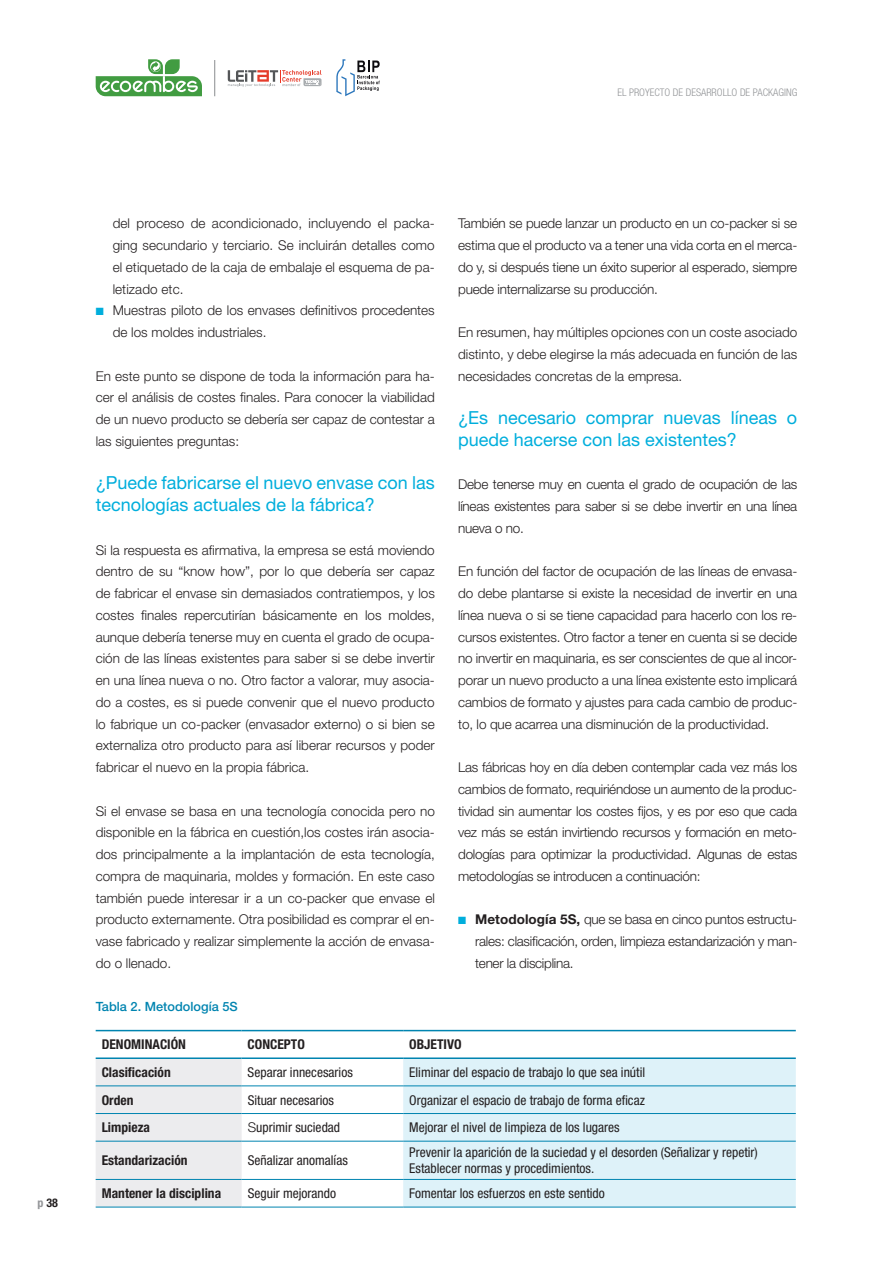
<style>
.page{position:relative;width:893px;height:1263px;background:#fff}
.page>*{position:absolute;margin:0;border:0;box-sizing:border-box;transform-origin:0 0}
.t1{font:18px/21.8px "Helvetica Neue LT Std";color:#00aedc}
.t2{font:300 13.5px/21.8px "Helvetica Neue LT Std";color:#231f20;text-align:justify}
.t3{font:condensed 13.5px/16.2px "Helvetica Neue LT Std";color:#231f20}
.t4{font:700 condensed 13.5px "Helvetica Neue LT Std";color:#231f20}
.t5{font:500 12.75px "Helvetica Neue LT Std";color:#0084b0}
.t6{font:700 condensed 12px "Helvetica Neue LT Std";color:#231f20}
.t7{font:300 condensed 10.5px "Helvetica Neue LT Std";color:#939598}
.s1{color:#939598}
.s2{color:#00aedc}
.s3{font-weight:700}
.s4{font-weight:300;font-stretch:normal}
</style>
<div class="page">
<hr style="left:214px;top:60px;width:1px;height:36px;background:#8a8c8f">
<svg style="left:228px;top:70px;width:94px;height:17px"></svg>
<svg style="left:336px;top:59px;width:44px;height:37px"></svg>
<svg style="left:96px;top:59px;width:106px;height:37px"></svg>
<svg style="left:96px;top:1031px;width:700px;height:176px"></svg>
<div style="left:96px;top:1059px;width:146px;height:148px;background:#ececee"></div>
<div style="left:403px;top:1059px;width:393px;height:148px;background:#def2f9"></div>
<hr style="left:403px;top:1085px;width:393px;height:1px;background:#0084b0">
<hr style="left:403px;top:1113px;width:393px;height:1px;background:#0084b0">
<hr style="left:403px;top:1141px;width:393px;height:1px;background:#0084b0">
<hr style="left:403px;top:1179px;width:393px;height:1px;background:#0084b0">
<hr style="left:403px;top:1207px;width:393px;height:1px;background:#0084b0">
<hr style="left:242px;top:1085px;width:161px;height:1px;background:#0084b0">
<hr style="left:242px;top:1113px;width:161px;height:1px;background:#0084b0">
<hr style="left:242px;top:1141px;width:161px;height:1px;background:#0084b0">
<hr style="left:242px;top:1179px;width:161px;height:1px;background:#0084b0">
<hr style="left:242px;top:1207px;width:161px;height:1px;background:#0084b0">
<hr style="left:96px;top:1085px;width:146px;height:1px;background:#0084b0">
<hr style="left:96px;top:1113px;width:146px;height:1px;background:#0084b0">
<hr style="left:96px;top:1141px;width:146px;height:1px;background:#0084b0">
<hr style="left:96px;top:1179px;width:146px;height:1px;background:#0084b0">
<hr style="left:96px;top:1207px;width:146px;height:1px;background:#0084b0">
<hr style="left:96px;top:1030px;width:146px;height:1px;background:#0084b0">
<hr style="left:242px;top:1030px;width:161px;height:1px;background:#0084b0">
<hr style="left:403px;top:1030px;width:393px;height:1px;background:#0084b0">
<hr style="left:96px;top:1057px;width:146px;height:2px;background:#0084b0">
<hr style="left:242px;top:1057px;width:161px;height:2px;background:#0084b0">
<hr style="left:403px;top:1057px;width:393px;height:2px;background:#0084b0">
<p class="t7" style="left:617px;top:87px;width:181px">EL PROYECTO DE DESARROLLO DE PACKAGING</p>
<p class="t6" style="left:38px;top:1196px;width:22px"><span class="s1">p</span> 38</p>
<p class="t2" style="left:113px;top:212px;width:324px">del proceso de acondicionado, incluyendo el packa&shy;ging secundario y terciario. Se incluirán detalles como el etiquetado de la caja de embalaje el esquema de pa&shy;letizado etc.</p>
<p class="t2" style="left:113px;top:299px;width:324px;text-indent:-17px"><span class="s2">■</span> Muestras piloto de los envases definitivos procedentes de los moldes industriales.</p>
<p class="t2" style="left:96px;top:365px;width:341px">En este punto se dispone de toda la información para ha&shy;cer el análisis de costes finales. Para conocer la viabilidad de un nuevo producto se debería ser capaz de contestar a las siguientes preguntas:</p>
<h1 class="t1" style="left:96px;top:472px;width:341px">¿Puede fabricarse el nuevo envase con las tecnologías actuales de la fábrica?</h1>
<p class="t2" style="left:96px;top:539px;width:341px">Si la respuesta es afirmativa, la empresa se está moviendo dentro de su “know how”, por lo que debería ser capaz de fabricar el envase sin demasiados contratiempos, y los costes finales repercutirían básicamente en los moldes, aunque debería tenerse muy en cuenta el grado de ocupa&shy;ción de las líneas existentes para saber si se debe invertir en una línea nueva o no. Otro factor a valorar, muy asocia&shy;do a costes, es si puede convenir que el nuevo producto lo fabrique un co-packer (envasador externo) o si bien se externaliza otro producto para así liberar recursos y poder fabricar el nuevo en la propia fábrica.</p>
<p class="t2" style="left:96px;top:800px;width:341px">Si el envase se basa en una tecnología conocida pero no disponible en la fábrica en cuestión,los costes irán asocia&shy;dos principalmente a la implantación de esta tecnología, compra de maquinaria, moldes y formación. En este caso también puede interesar ir a un co-packer que envase el producto externamente. Otra posibilidad es comprar el en&shy;vase fabricado y realizar simplemente la acción de envasa&shy;do o llenado.</p>
<p class="t5" style="left:96px;top:999px;width:144px">Tabla 2. Metodología 5S</p>
<p class="t2" style="left:458px;top:212px;width:341px">También se puede lanzar un producto en un co-packer si se estima que el producto va a tener una vida corta en el merca&shy;do y, si después tiene un éxito superior al esperado, siempre puede internalizarse su producción.</p>
<p class="t2" style="left:458px;top:321px;width:341px">En resumen, hay múltiples opciones con un coste asociado distinto, y debe elegirse la más adecuada en función de las necesidades concretas de la empresa.</p>
<h1 class="t1" style="left:458px;top:407px;width:341px">¿Es necesario comprar nuevas líneas o puede hacerse con las existentes?</h1>
<p class="t2" style="left:458px;top:473px;width:341px">Debe tenerse muy en cuenta el grado de ocupación de las líneas existentes para saber si se debe invertir en una línea nueva o no.</p>
<p class="t2" style="left:458px;top:560px;width:341px">En función del factor de ocupación de las líneas de envasa&shy;do debe plantarse si existe la necesidad de invertir en una línea nueva o si se tiene capacidad para hacerlo con los re&shy;cursos existentes. Otro factor a tener en cuenta si se decide no invertir en maquinaria, es ser conscientes de que al incor&shy;porar un nuevo producto a una línea existente esto implicará cambios de formato y ajustes para cada cambio de produc&shy;to, lo que acarrea una disminución de la productividad.</p>
<p class="t2" style="left:458px;top:756px;width:341px">Las fábricas hoy en día deben contemplar cada vez más los cambios de formato, requiriéndose un aumento de la produc&shy;tividad sin aumentar los costes fijos, y es por eso que cada vez más se están invirtiendo recursos y formación en meto&shy;dologías para optimizar la productividad. Algunas de estas metodologías se introducen a continuación:</p>
<p class="t2" style="left:475px;top:908px;width:324px;text-indent:-17px"><span class="s2">■</span> <span class="s3">Metodología 5S,</span> que se basa en cinco puntos estructu&shy;rales: clasificación, orden, limpieza estandarización y man&shy;tener la disciplina.</p>
<p class="t4" style="left:102px;top:1036px;width:86px">Denominación</p>
<p class="t4" style="left:248px;top:1036px;width:59px">Concepto</p>
<p class="t4" style="left:409px;top:1036px;width:54px">Objetivo</p>
<p class="t4" style="left:102px;top:1064px;width:71px">Clasificación</p>
<p class="t3" style="left:248px;top:1064px;width:107px">Separar innecesarios</p>
<p class="t3" style="left:409px;top:1064px;width:238px">Eliminar del espacio de trabajo lo que sea inútil</p>
<p class="t4" style="left:102px;top:1091px;width:33px">Orden</p>
<p class="t3" style="left:248px;top:1091px;width:88px">Situar necesarios</p>
<p class="t3" style="left:409px;top:1091px;width:237px">Organizar el espacio de trabajo de forma eficaz</p>
<p class="t4" style="left:102px;top:1119px;width:50px">Limpieza</p>
<p class="t3" style="left:248px;top:1119px;width:94px"><span class="s4">S</span>uprimir suciedad</p>
<p class="t3" style="left:409px;top:1119px;width:212px">Mejorar el nivel de limpieza de los lugares</p>
<p class="t4" style="left:102px;top:1152px;width:87px">Estandarización</p>
<p class="t3" style="left:248px;top:1152px;width:102px">Señalizar anomalías</p>
<p class="t3" style="left:409px;top:1144px;width:350px">Prevenir la aparición de la suciedad y el desorden (Señalizar y repetir)<br>Establecer normas y procedimientos.</p>
<p class="t4" style="left:102px;top:1185px;width:121px">Mantener la disciplina</p>
<p class="t3" style="left:248px;top:1185px;width:90px">Seguir mejorando</p>
<p class="t3" style="left:409px;top:1185px;width:197px">Fomentar los esfuerzos en este sentido</p>
</div>
